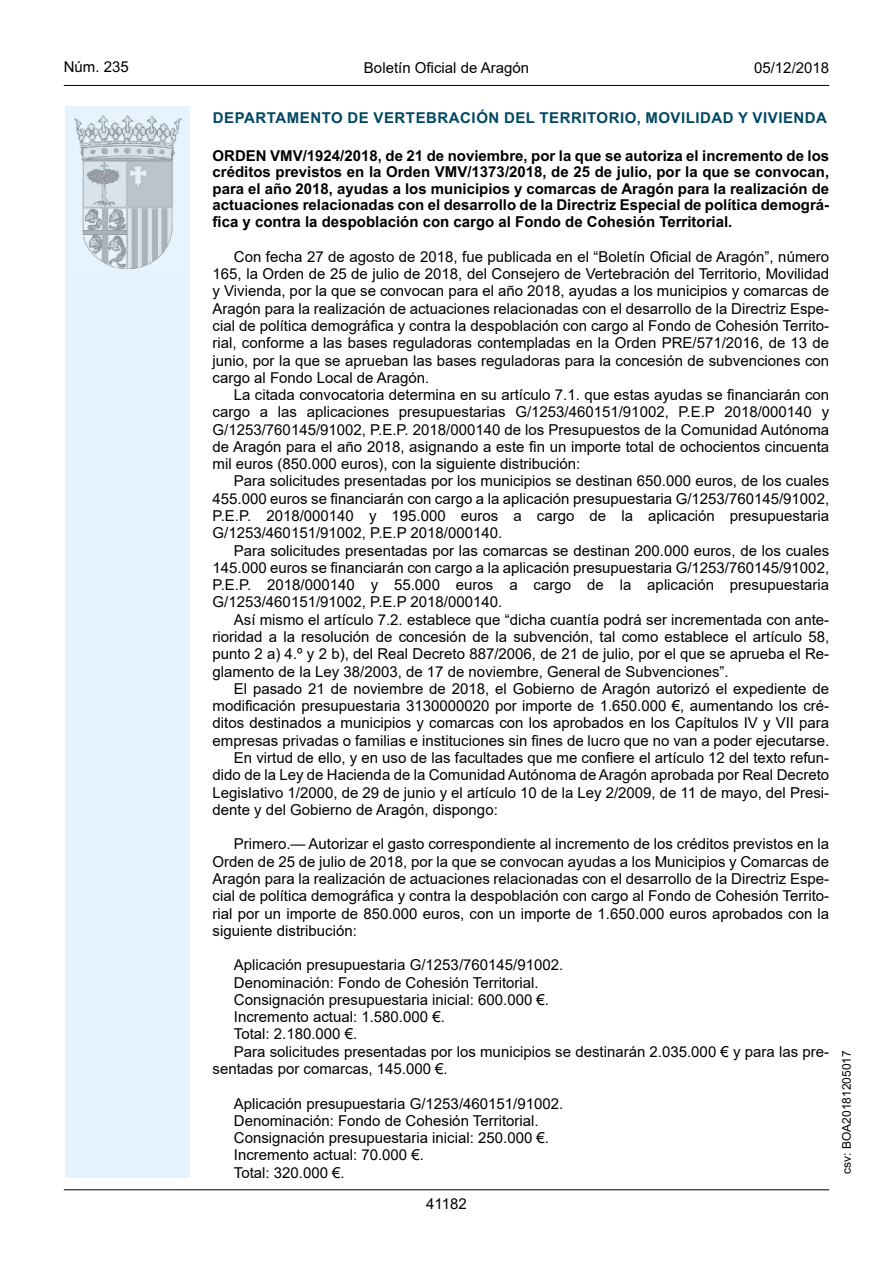
<style>
.page{position:relative;width:893px;height:1263px;background:#fff}
.page>*{position:absolute;margin:0;border:0;box-sizing:border-box;transform-origin:0 0}
.inicio_de_parrafo{font:15px/17.2px "Arial";color:#000;text-align:justify}
.Titulo_text{font:15px/16.5px "Arial Bold MT2";color:#000;text-align:justify}
.emisor_text{font:15px "Arial Bold MT2";letter-spacing:.035em;color:#004762}
.estilo_head-c{font:15px "Arial";color:#000}
.estilo_head-d{font:15px "Arial MT2";color:#000}
.estilo_head-i{font:15px "Arial MT2";color:#000}
.numero_pagina{font:15px "Arial MT2";color:#000}
.estilo_head-i-2{font:12px "Arial MT2";color:#000}
.s1{font-family:"Arial";font-weight:700}
.s2{font-family:"Arial MT2"}
</style>
<div class="page">
<div style="left:65px;top:106px;width:125px;height:1072px;background:#e6f3fd"></div>
<img style="left:75px;top:115px;width:106px;height:153px">
<hr style="left:64px;top:85px;width:765px;height:1px;background:#000">
<hr style="left:64px;top:1189px;width:765px;height:1px;background:#000">
<p class="estilo_head-i" style="left:64px;top:57px;width:67px">Núm. 235</p>
<p class="estilo_head-c" style="left:364px;top:57px;width:167px">Boletín Oficial de Aragón</p>
<p class="estilo_head-d" style="left:754px;top:57px;width:77px">05/12/2018</p>
<p class="emisor_text" style="left:213px;top:107px;width:616px">DEPARTAMENTO DE VERTEBRACIÓN DEL TERRITORIO, MOVILIDAD Y VIVIENDA</p>
<p class="Titulo_text" style="left:213px;top:147px;width:618px">ORDEN VMV/1924/2018, de 21 de noviembre, por la que se autoriza el incremento de los créditos previstos en la Orden VMV/1373/2018, de 25 de julio, por la que se convocan, para el año 2018, ayudas a los municipios y comarcas de Aragón para la realización de actuaciones relacionadas con el desarrollo de la Directriz Especial de política demográ&shy;<span class="s1">fica y contra la despoblación con cargo al Fondo de Cohesión Territorial.</span></p>
<p class="inicio_de_parrafo" style="left:213px;top:248px;width:618px;text-indent:21px">Con fecha 27 de agosto de 2018, fue publicada en el “Boletín Oficial de Aragón”, número 165, la Orden de 25 de julio de 2018, del Consejero de Vertebración del Territorio, Movilidad y Vivienda, por la que se convocan para el año 2018, ayudas a los municipios y comarcas de Aragón para la realización de actuaciones relacionadas con el desarrollo de la Directriz Espe&shy;cial de política demográfica y contra la despoblación con cargo al Fondo de Cohesión Territo&shy;rial, conforme a las bases reguladoras contempladas en la Orden PRE/571/2016, de 13 de junio, por la que se aprueban las bases reguladoras para la concesión de subvenciones con cargo al Fondo Local de Aragón.</p>
<p class="inicio_de_parrafo" style="left:213px;top:386px;width:618px;text-indent:21px">La citada convocatoria determina en su artículo 7.1. que estas ayudas se financiarán con cargo a las aplicaciones presupuestarias G/1253/460151/91002, P.E.P 2018/000140 y G/1253/760145/91002, P.E.P. 2018/000140 de los Presupuestos de la Comunidad Autónoma de Aragón para el año 2018, asignando a este fin un importe total de ochocientos cincuenta mil euros (850.000 euros), con la siguiente distribución:</p>
<p class="inicio_de_parrafo" style="left:213px;top:472px;width:618px;text-indent:21px">Para solicitudes presentadas por los municipios se destinan 650.000 euros, de los cuales 455.000 euros se financiarán con cargo a la aplicación presupuestaria G/1253/760145/91002, P.E.P. 2018/000140 y 195.000 euros a cargo de la aplicación presupuestaria G/1253/460151/91002, P.E.P 2018/000140.</p>
<p class="inicio_de_parrafo" style="left:213px;top:542px;width:618px;text-indent:21px">Para solicitudes presentadas por las comarcas se destinan 200.000 euros, de los cuales 145.000 euros se financiarán con cargo a la aplicación presupuestaria G/1253/760145/91002, P.E.P. 2018/000140 y 55.000 euros a cargo de la aplicación presupuestaria G/1253/460151/91002, P.E.P 2018/000140.</p>
<p class="inicio_de_parrafo" style="left:213px;top:611px;width:618px;text-indent:21px">Así mismo el artículo 7.2. establece que “dicha cuantía podrá ser incrementada con ante&shy;rioridad a la resolución de concesión de la subvención, tal como establece el artículo 58, punto 2 a) 4.º y 2 b), del Real Decreto <span class="s2">8</span>87/2006, de 21 de julio, por el que se aprueba el Re&shy;glamento de la Ley 38/2003, de 17 de noviembre, General de Subvenciones”.</p>
<p class="inicio_de_parrafo" style="left:213px;top:680px;width:618px;text-indent:21px">El pasado 21 de noviembre de 2018, el Gobierno de Aragón autorizó el expediente de modificación presupuestaria 3130000020 por importe de 1.650.000 €, aumentando los cré&shy;ditos destinados a municipios y comarcas con los aprobados en los Capítulos IV y VII para empresas privadas o familias e instituciones sin fines de lucro que no van a poder ejecutarse.</p>
<p class="inicio_de_parrafo" style="left:213px;top:749px;width:618px;text-indent:21px">En virtud de ello, y en uso de las facultades que me confiere el artículo 12 del texto refun&shy;dido de la Ley de Hacienda de la Comunidad Autónoma de Aragón aprobada por Real Decreto Legislativo 1/2000, de 29 de junio y el artículo 10 de la Ley 2/2009, de 11 de mayo, del Presi&shy;dente y del Gobierno de Aragón, dispongo:</p>
<p class="inicio_de_parrafo" style="left:213px;top:835px;width:618px;text-indent:21px">Primero.— Autorizar el gasto correspondiente al incremento de los créditos previstos en la Orden de 25 de julio de 2018, por la que se convocan ayudas a los Municipios y Comarcas de Aragón para la realización de actuaciones relacionadas con el desarrollo de la Directriz Espe&shy;cial de política demográfica y contra la despoblación con cargo al Fondo de Cohesión Territo&shy;rial por un importe de 850.000 euros, con un importe de 1.650.000 euros aprobados con la siguiente distribución:</p>
<p class="inicio_de_parrafo" style="left:234px;top:956px;width:331px">Aplicación presupuestaria G/1253/760145/91002.</p>
<p class="inicio_de_parrafo" style="left:234px;top:974px;width:306px">Denominación: Fondo de Cohesión Territorial.</p>
<p class="inicio_de_parrafo" style="left:234px;top:991px;width:317px">Consignación presupuestaria inicial: 600.000 €.</p>
<p class="inicio_de_parrafo" style="left:234px;top:1008px;width:212px">Incremento actual: 1.580.000 €.</p>
<p class="inicio_de_parrafo" style="left:234px;top:1025px;width:125px">Total: 2.180.000 €.</p>
<p class="inicio_de_parrafo" style="left:213px;top:1043px;width:618px;text-indent:21px">Para solicitudes presentadas por los municipios se destinarán 2.035.000 € y para las pre&shy;sentadas por comarcas, 145.000 €.</p>
<p class="inicio_de_parrafo" style="left:234px;top:1094px;width:331px">Aplicación presupuestaria G/1253/460151/91002.</p>
<p class="inicio_de_parrafo" style="left:234px;top:1112px;width:306px">Denominación: Fondo de Cohesión Territorial.</p>
<p class="inicio_de_parrafo" style="left:234px;top:1129px;width:317px">Consignación presupuestaria inicial: 250.000 €.</p>
<p class="inicio_de_parrafo" style="left:234px;top:1146px;width:192px">Incremento actual: 70.000 €.</p>
<p class="inicio_de_parrafo" style="left:234px;top:1164px;width:112px">Total: 320.000 €.</p>
<p class="numero_pagina" style="left:426px;top:1193px;width:42px">41182</p>
<p class="estilo_head-i-2" style="left:838px;top:1174px;width:125px;rotate:-90deg">csv: BOA20181205017</p>
</div>
